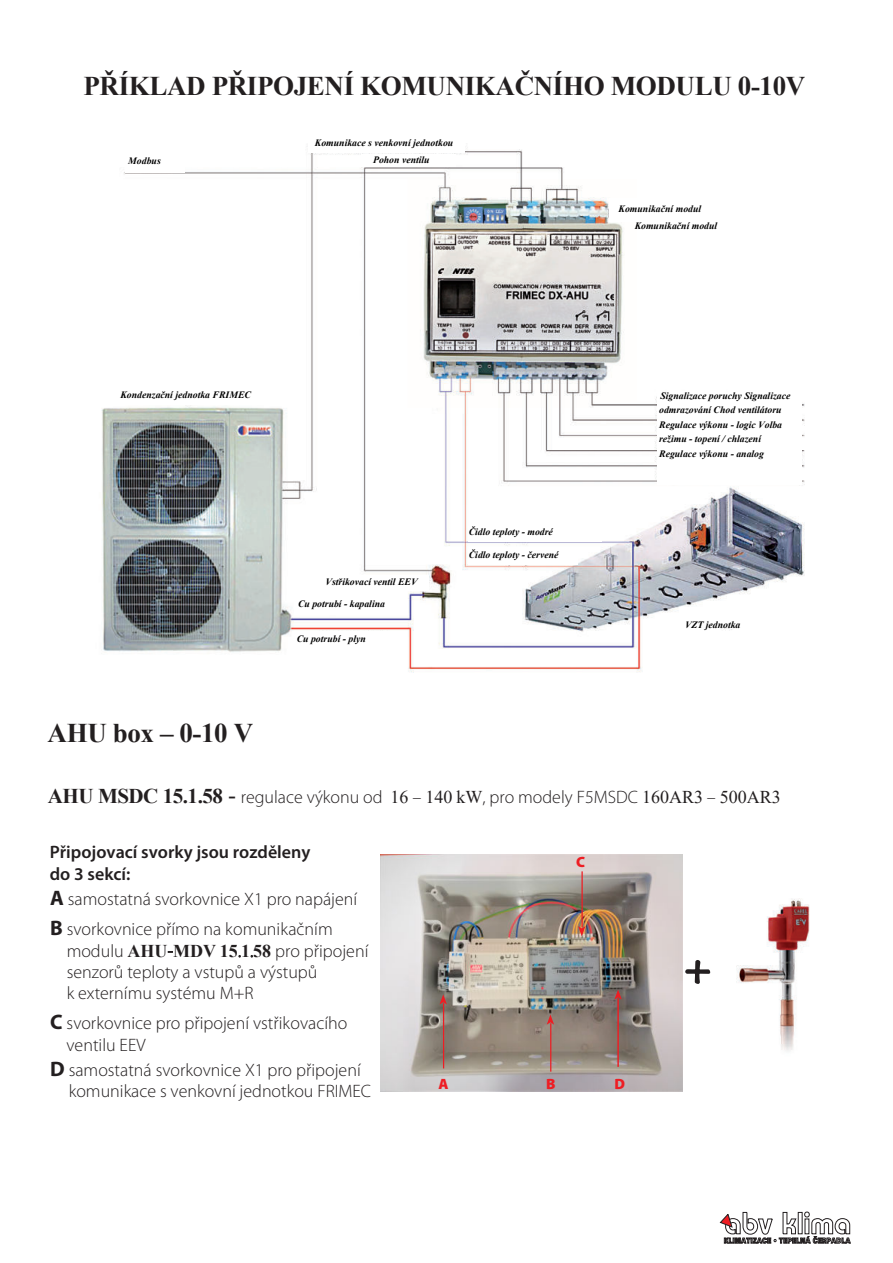
<style>
.page{position:relative;width:893px;height:1263px;background:#fff}
.page>*{position:absolute;margin:0;border:0;box-sizing:border-box;transform-origin:0 0}
.t1{font:700 60px "Caflisch Script CE";color:#231f20}
.t2{font:700 27px "Times New Roman";letter-spacing:-.015em;color:#231f20}
.t3{font:300 18px/21.3px "Myriad Pro";color:#231f20}
.t4{font:600 18px/21.6px "Myriad Pro";color:#231f20}
.t5{font:900 15px "Myriad Pro";color:#ee1d23}
.t6{font:italic 700 9.75px/14.4px "Times New Roman";color:#000}
.t7{font:italic 700 9.75px/16.6px "Times New Roman";color:#000}
.s1{font-family:"Times New Roman";font-weight:700;font-size:21px}
.s2{font-family:"Times New Roman";font-weight:400;font-size:24px}
.s3{font-family:"Times New Roman";font-weight:400}
.s4{font-weight:700;font-size:21px}
.s5{font-family:"Times New Roman";font-weight:700}
</style>
<div class="page">
<svg style="left:720px;top:1212px;width:131px;height:32px"></svg>
<img style="left:736px;top:898px;width:74px;height:153px">
<img style="left:381px;top:854px;width:301px;height:238px">
<hr style="left:443px;top:1003px;width:1px;height:65px;background:#ee1d23">
<hr style="left:618px;top:998px;width:1px;height:69px;background:#ee1d23">
<hr style="left:550px;top:1023px;width:1px;height:48px;background:#ee1d23">
<hr style="left:582px;top:871px;width:1px;height:56px;background:#ee1d23">
<svg style="left:439px;top:994px;width:8px;height:10px"></svg>
<svg style="left:614px;top:989px;width:8px;height:11px"></svg>
<svg style="left:547px;top:1014px;width:7px;height:11px"></svg>
<svg style="left:578px;top:926px;width:7px;height:10px"></svg>
<img style="left:101px;top:146px;width:704px;height:527px">
<div style="left:309px;top:137px;width:156px;height:15px;background:#fff"></div>
<div style="left:361px;top:154px;width:94px;height:13px;background:#fff"></div>
<div style="left:125px;top:154px;width:60px;height:19px;background:#fff"></div>
<div style="left:609px;top:198px;width:120px;height:23px;background:#fff"></div>
<div style="left:696px;top:611px;width:95px;height:16px;background:#fff"></div>
<div style="left:107px;top:389px;width:180px;height:15px;background:#fff"></div>
<div style="left:658px;top:392px;width:144px;height:93px;background:#fff"></div>
<div style="left:288px;top:575px;width:140px;height:15px;background:#fff"></div>
<div style="left:468px;top:549px;width:109px;height:16px;background:#fff"></div>
<div style="left:468px;top:526px;width:134px;height:15px;background:#fff"></div>
<div style="left:292px;top:631px;width:115px;height:16px;background:#fff"></div>
<div style="left:294px;top:599px;width:114px;height:16px;background:#fff"></div>
<h2 class="t2" style="left:83px;top:67px;width:723px">PŘÍKLAD PŘIPOJENÍ KOMUNIKAČNÍHO MODULU 0-10V</h2>
<p class="t7" style="left:315px;top:134px;width:140px">Komunikace s venkovní jednotkou</p>
<p class="t7" style="left:128px;top:153px;width:34px">Modbus</p>
<p class="t7" style="left:373px;top:151px;width:58px">Pohon ventilu</p>
<p class="t7" style="left:635px;top:200px;width:84px;text-indent:-16px">Komunikační modul<br>Komunikační modul</p>
<p class="t6" style="left:120px;top:387px;width:132px">Kondenzační jednotka FRIMEC</p>
<p class="t6" style="left:659px;top:388px;width:133px">Signalizace poruchy Signalizace odmrazování Chod ventilátoru<br>Regulace výkonu - logic Volba režimu - topení / chlazení<br>Regulace výkonu - analog</p>
<p class="t6" style="left:469px;top:524px;width:86px">Čidlo teploty - modré</p>
<h2 class="t2" style="left:48px;top:713px;width:207px">AHU box – 0-10 V</h2>
<p class="t6" style="left:326px;top:574px;width:94px">Vstřikovací ventil EEV</p>
<p class="t6" style="left:298px;top:596px;width:88px">Cu potrubí - kapalina</p>
<p class="t6" style="left:297px;top:631px;width:71px">Cu potrubí - plyn</p>
<p class="t6" style="left:469px;top:548px;width:91px">Čidlo teploty - červené</p>
<p class="t6" style="left:685px;top:617px;width:57px">VZT jednotka</p>
<p class="t3" style="left:48px;top:788px;width:734px"><span class="s1">AHU MSDC 15.1.58</span> <span class="s2">-</span> regulace výkonu od <span class="s3">16</span> – <span class="s3">140 kW</span>, pro modely F5MSDC <span class="s3">160AR3</span> – <span class="s3">500AR3</span></p>
<p class="t4" style="left:50px;top:843px;width:262px">Připojovací svorky jsou rozděleny do 3 sekcí:</p>
<p class="t3" style="left:50px;top:886px;width:309px;line-height:29.4px"><span class="s4">A</span> samostatná svorkovnice X1 pro napájení<br><span class="s4">B</span> svorkovnice přímo na komunikačním</p>
<p class="t3" style="left:67px;top:942px;width:303px">modulu <span class="s5">AHU</span>-<span class="s5">MDV 15</span>.<span class="s5">1</span>.<span class="s5">58</span> pro připojení senzorů teploty a vstupů a výstupů<br>k externímu systému M+R</p>
<p class="t3" style="left:67px;top:1014px;width:282px;text-indent:-16px"><span class="s4">C</span> svorkovnice pro připojení vstřikovacího ventilu EEV</p>
<p class="t3" style="left:69px;top:1060px;width:304px;text-indent:-19px"><span class="s4">D</span> samostatná svorkovnice X1 pro připojení komunikace s venkovní jednotkou FRIMEC</p>
<p class="t5" style="left:576px;top:853px;width:11px">C</p>
<p class="t5" style="left:438px;top:1074px;width:12px">A</p>
<p class="t5" style="left:614px;top:1074px;width:12px">D</p>
<p class="t5" style="left:546px;top:1074px;width:11px">B</p>
<h1 class="t1" style="left:676px;top:927px;width:35px">+</h1>
</div>
